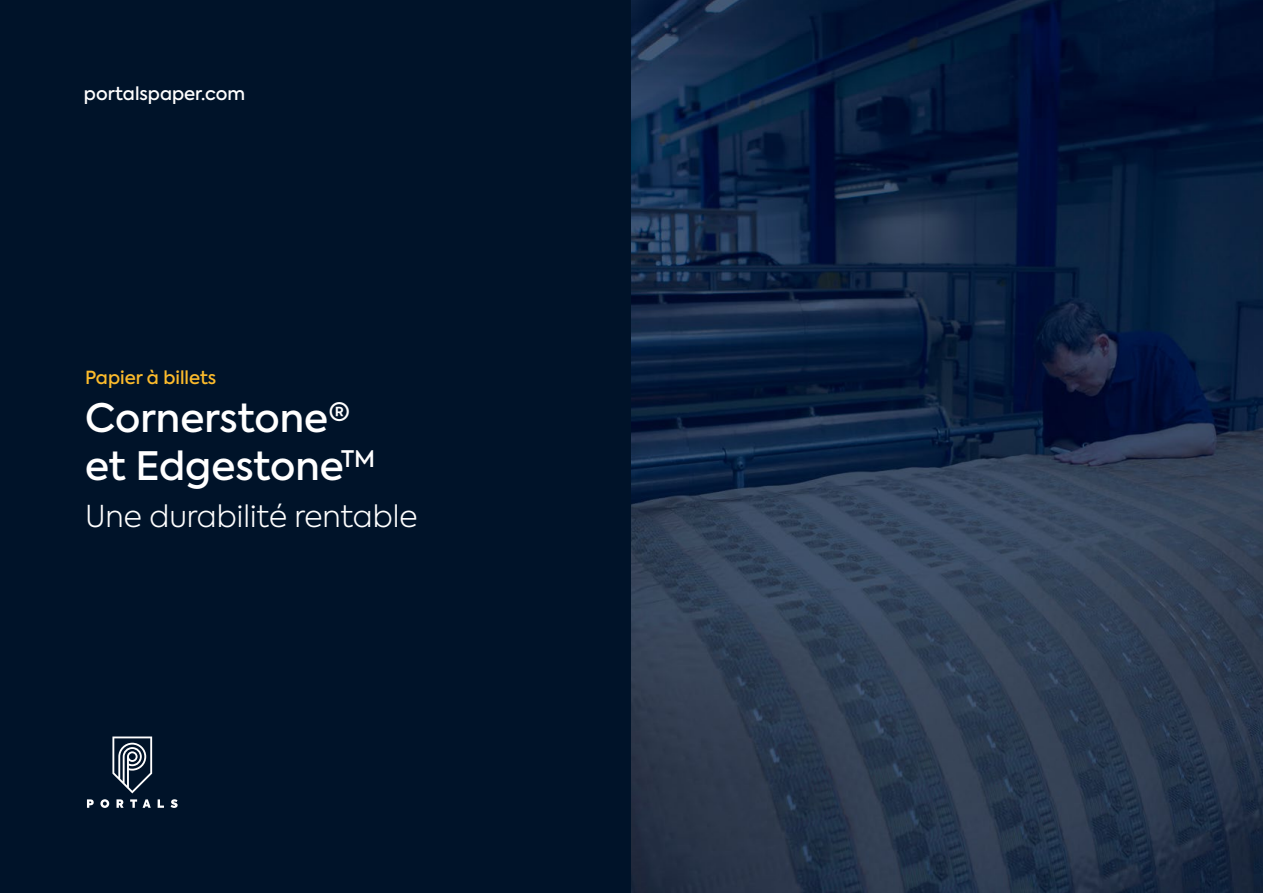
<style>
.page{position:relative;width:1263px;height:893px;background:#fff}
.page>*{position:absolute;margin:0;border:0;box-sizing:border-box;transform-origin:0 0}
.t1{font:500 39px/48px "Axiforma";color:#fff}
.t2{font:300 30px "Axiforma";color:#fff}
.t3{font:500 18px "Axiforma";color:#fff}
.t4{font:500 18px "Axiforma";color:#fcbb2c}
</style>
<div class="page">
<div style="left:0;top:0;width:631px;height:893px;background:#001329"></div>
<img style="left:631px;top:0;width:632px;height:893px">
<svg style="left:112px;top:736px;width:40px;height:57px"></svg>
<svg style="left:87px;top:799px;width:7px;height:9px"></svg>
<svg style="left:100px;top:799px;width:9px;height:9px"></svg>
<svg style="left:117px;top:799px;width:7px;height:9px"></svg>
<svg style="left:130px;top:799px;width:7px;height:9px"></svg>
<svg style="left:143px;top:799px;width:8px;height:9px"></svg>
<svg style="left:158px;top:799px;width:6px;height:9px"></svg>
<svg style="left:171px;top:799px;width:7px;height:9px"></svg>
<p class="t3" style="left:84px;top:82px;width:163px">portalspaper.com</p>
<p class="t4" style="left:85px;top:366px;width:133px">Papier à billets</p>
<p class="t1" style="left:85px;top:395px;width:292px">Cornerstone® et Edgestone<sup>TM</sup></p>
<p class="t2" style="left:85px;top:497px;width:334px">Une durabilité rentable</p>
</div>
